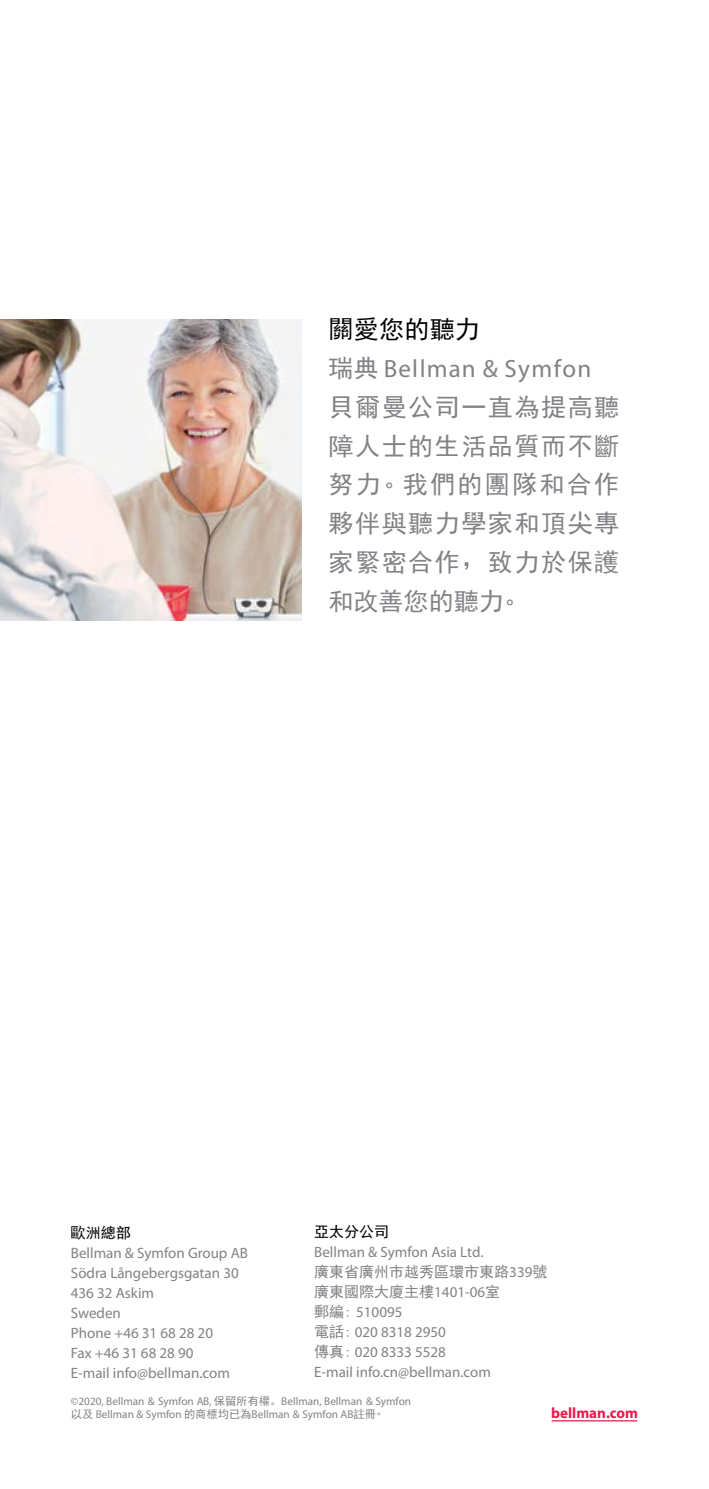
<style>
.page{position:relative;width:709px;height:1489px;background:#fff}
.page>*{position:absolute;margin:0;border:0;box-sizing:border-box;transform-origin:0 0}
.t1{font:25px/38.8px "Sim Hei";letter-spacing:.06em;color:#808285;text-align:justify}
.t2{font:25px "Myriad Pro";letter-spacing:.04em;color:#808285}
.t3{font:25px "Sim Hei";letter-spacing:.01em;color:#000}
.t4{font:15px/20px "Myriad Pro";color:#808285}
.t5{font:15px/20px "Sim Hei";color:#808285}
.t6{font:700 15px "Myriad Pro";color:#ed174c}
.t7{font:15px "Sim Hei";color:#000}
.t8{font:11.25px/12.5px "Myriad Pro";color:#808285}
.s1{font-family:"Sim Hei"}
.s2{font-family:"Myriad Pro"}
</style>
<div class="page">
<img style="left:0;top:319px;width:301px;height:301px">
<hr style="left:551px;top:1419px;width:86px;height:2px;background:#ed174c">
<h1 class="t3" style="left:328px;top:317px;width:153px">關愛您的聽力</h1>
<h1 class="t2" style="left:328px;top:353px;width:264px"><span class="s1">瑞典</span> Bellman &amp; Symfon</h1>
<h1 class="t1" style="left:328px;top:387px;width:292px">貝爾曼公司一直為提高聽障人士的生活品質而不斷努力。我們的團隊和合作夥伴與聽力學家和頂尖專家緊密合作，致力於保護和改善您的聽力。</h1>
<p class="t7" style="left:71px;top:1225px;width:61px">歐洲總部</p>
<p class="t4" style="left:71px;top:1242px;width:179px">Bellman &amp; Symfon Group AB<br>Södra Långebergsgatan 30<br>436 32 Askim<br>Sweden<br>Phone +46 31 68 28 20<br>Fax +46 31 68 28 90<br>E-mail info@bellman.com</p>
<p class="t7" style="left:314px;top:1224px;width:76px">亞太分公司</p>
<p class="t4" style="left:314px;top:1241px;width:171px">Bellman &amp; Symfon Asia Ltd.</p>
<p class="t5" style="left:314px;top:1261px;width:235px">廣東省廣州市越秀區環市東路<span class="s2">339</span>號廣東國際大廈主樓<span class="s2">1401-06</span>室</p>
<p class="t4" style="left:314px;top:1301px;width:178px"><span class="s1">郵編:</span> 510095<br><span class="s1">電話:</span> 020 8318 2950<br><span class="s1">傳真:</span> 020 8333 5528<br>E-mail info.cn@bellman.com</p>
<p class="t8" style="left:71px;top:1394px;width:342px">©2020, Bellman &amp; Symfon AB, <span class="s1">保留所有權。</span>Bellman, Bellman &amp; Symfon<span class="s1">以及</span> Bellman &amp; Symfon <span class="s1">的商標均已為</span>Bellman &amp; Symfon AB<span class="s1">註冊</span><sup>。</sup></p>
<p class="t6" style="left:551px;top:1402px;width:88px">bellman.com</p>
</div>
